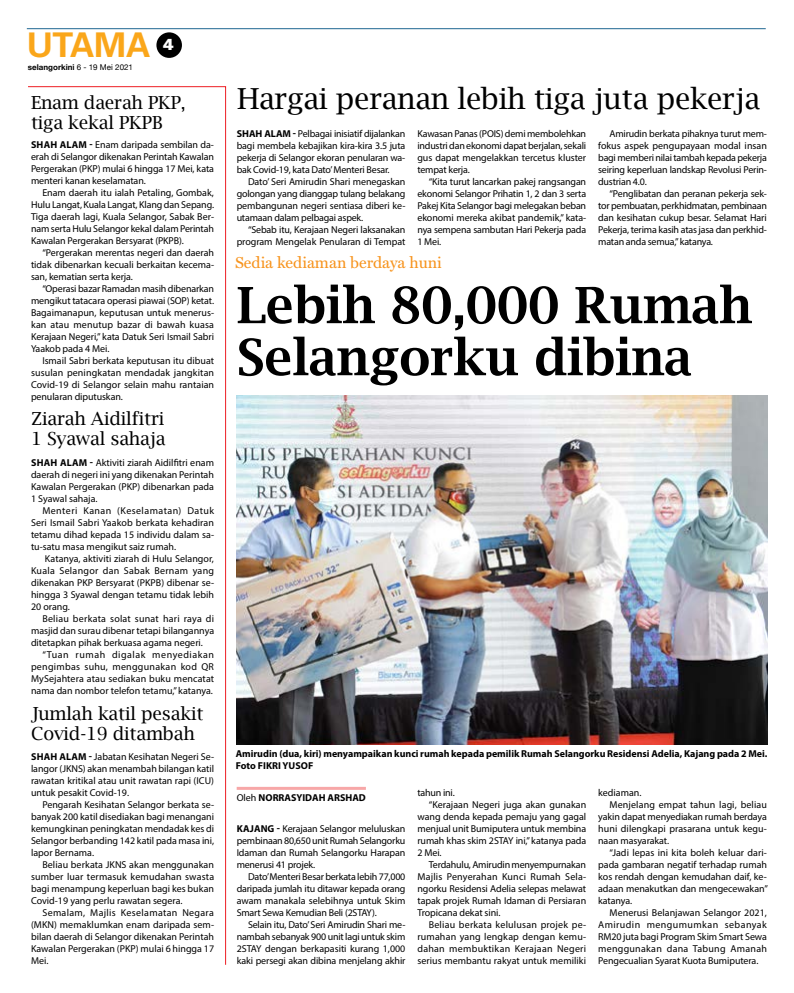
<style>
.page{position:relative;width:794px;height:993px;background:#fff}
.page>*{position:absolute;margin:0;border:0;box-sizing:border-box;transform-origin:0 0}
.t1{font:600 50px/52px "Lucida Bright";color:#000}
.t2{font:700 34px "Univers LT Std";letter-spacing:-.02em;color:#faa61a}
.t3{font:29px "Lucida Bright";letter-spacing:-.01em;color:#000}
.t4{font:18px/20px "Lucida Bright";letter-spacing:-.01em;color:#000}
.t5{font:16px "Miller Text";color:#f7941e}
.t6{font:900 16px "Univers";color:#fff}
.t7{font:10px/12px "Myriad Pro";letter-spacing:-.005em;color:#000;text-align:justify}
.t8{font:700 10px/12px "Myriad Pro";color:#000}
.t9{font:10px "Myriad Pro";letter-spacing:.02em;color:#000}
.t10{font:10px "Myriad Pro";letter-spacing:.025em;color:#000}
.t11{font:10px "Myriad Pro";letter-spacing:.015em;color:#000}
.t12{font:10px "Myriad Pro";letter-spacing:.04em;color:#000}
.t13{font:700 8px "Helvetica Neue";color:#000}
.s1{font-weight:400}
.s2{font-weight:700}
</style>
<div class="page">
<hr style="left:27px;top:28px;width:738px;height:1px;background:#206792">
<svg style="left:28px;top:86px;width:198px;height:878px"></svg>
<div style="left:156px;top:32px;width:26px;height:26px;background:#000;border-radius:50%"></div>
<hr style="left:237px;top:786px;width:129px;height:3px;background:#f7a7a8">
<img style="left:237px;top:395px;width:530px;height:349px">
<h2 class="t2" style="left:27px;top:25px;width:125px">UTAMA</h2>
<p class="t13" style="left:28px;top:61px;width:107px">selangorkini <span class="s1">6 - 19 Mei 2021</span></p>
<h3 class="t6" style="left:163px;top:34px;width:12px">4</h3>
<h3 class="t4" style="left:31px;top:93px;width:156px">Enam daerah PKP, tiga kekal PKPB</h3>
<p class="t7" style="left:31px;top:138px;width:185px"><span class="s2">SHAH ALAM -</span> Enam daripada sembilan da&shy;erah di Selangor dikenakan Perintah Kawalan Pergerakan (PKP) mulai 6 hingga 17 Mei, kata menteri kanan keselamatan.</p>
<p class="t7" style="left:31px;top:186px;width:185px;text-indent:11px">Enam daerah itu ialah Petaling, Gombak, Hulu Langat, Kuala Langat, Klang dan Sepang.<br>Tiga daerah lagi, Kuala Selangor, Sabak Ber&shy;nam serta Hulu Selangor kekal dalam Perintah Kawalan Pergerakan Bersyarat (PKPB).</p>
<p class="t7" style="left:31px;top:246px;width:185px;text-indent:11px">“Pergerakan merentas negeri dan daerah tidak dibenarkan kecuali berkaitan kecema&shy;san, kematian serta kerja.</p>
<p class="t7" style="left:31px;top:282px;width:185px;text-indent:11px">“Operasi bazar Ramadan masih dibenarkan mengikut tatacara operasi piawai (SOP) ketat.<br>Bagaimanapun, keputusan untuk menerus&shy;kan atau menutup bazar di bawah kuasa Kerajaan Negeri,” kata Datuk Seri Ismail Sabri Yaakob pada 4 Mei.</p>
<p class="t7" style="left:31px;top:354px;width:185px;text-indent:11px">Ismail Sabri berkata keputusan itu dibuat susulan peningkatan mendadak jangkitan Covid-19 di Selangor selain mahu rantaian penularan diputuskan.</p>
<h3 class="t4" style="left:31px;top:408px;width:136px">Ziarah Aidilfitri<br>1 Syawal sahaja</h3>
<p class="t7" style="left:31px;top:456px;width:185px"><span class="s2">SHAH ALAM -</span> Aktiviti ziarah Aidilfitri enam daerah di negeri ini yang dikenakan Perintah Kawalan Pergerakan (PKP) dibenarkan pada 1 Syawal sahaja.</p>
<p class="t7" style="left:31px;top:504px;width:185px;text-indent:11px">Menteri Kanan (Keselamatan) Datuk Seri Ismail Sabri Yaakob berkata kehadiran tetamu dihad kepada 15 individu dalam sa&shy;tu-satu masa mengikut saiz rumah.</p>
<p class="t7" style="left:31px;top:552px;width:185px;text-indent:14px">Katanya, aktiviti ziarah di Hulu Selangor, Kuala Selangor dan Sabak Bernam yang dikenakan PKP Bersyarat (PKPB) dibenar se&shy;hingga 3 Syawal dengan tetamu tidak lebih 20 orang.</p>
<p class="t7" style="left:31px;top:612px;width:185px;text-indent:11px">Beliau berkata solat sunat hari raya di masjid dan surau dibenar tetapi bilangannya ditetapkan pihak berkuasa agama negeri.</p>
<p class="t7" style="left:31px;top:648px;width:185px;text-indent:11px">“Tuan rumah digalak menyediakan pengimbas suhu, menggunakan kod QR MySejahtera atau sediakan buku mencatat nama dan nombor telefon tetamu,” katanya.</p>
<h3 class="t4" style="left:31px;top:703px;width:174px">Jumlah katil pesakit<br>Covid-19 ditambah</h3>
<p class="t7" style="left:31px;top:749px;width:185px"><span class="s2">SHAH ALAM -</span> Jabatan Kesihatan Negeri Se&shy;langor (JKNS) akan menambah bilangan katil rawatan kritikal atau unit rawatan rapi (ICU) untuk pesakit Covid-19.</p>
<p class="t7" style="left:31px;top:797px;width:185px;text-indent:11px">Pengarah Kesihatan Selangor berkata se&shy;banyak 200 katil disediakan bagi menangani kemungkinan peningkatan mendadak kes di Selangor berbanding 142 katil pada masa ini, lapor Bernama.</p>
<p class="t7" style="left:31px;top:857px;width:185px;text-indent:11px">Beliau berkata JKNS akan menggunakan sumber luar termasuk kemudahan swasta bagi menampung keperluan bagi kes bukan Covid-19 yang perlu rawatan segera.</p>
<p class="t7" style="left:31px;top:905px;width:185px;text-indent:11px">Semalam, Majlis Keselamatan Negara (MKN) memaklumkan enam daripada sem&shy;bilan daerah di Selangor dikenakan Perintah Kawalan Pergerakan (PKP) mulai 6 hingga 17<br>Mei.</p>
<h3 class="t3" style="left:237px;top:82px;width:525px">Hargai peranan lebih tiga juta pekerja</h3>
<p class="t7" style="left:237px;top:127px;width:170px"><span class="s2">SHAH ALAM -</span> Pelbagai inisiatif dijalankan bagi membela kebajikan kira-kira 3.5 juta pekerja di Selangor ekoran penularan wa&shy;bak Covid-19, kata Dato’ Menteri Besar.</p>
<p class="t7" style="left:237px;top:175px;width:170px;text-indent:11px">Dato’ Seri Amirudin Shari menegaskan golongan yang dianggap tulang belakang pembangunan negeri sentiasa diberi ke&shy;utamaan dalam pelbagai aspek.</p>
<p class="t7" style="left:237px;top:223px;width:170px;text-align:right">“Sebab itu, Kerajaan Negeri laksanakan program Mengelak Penularan di Tempat</p>
<p class="t7" style="left:417px;top:127px;width:170px">Kawasan Panas (POIS) demi membolehkan industri dan ekonomi dapat berjalan, sekali gus dapat mengelakkan tercetus kluster tempat kerja.</p>
<p class="t7" style="left:417px;top:175px;width:170px;text-indent:11px">“Kita turut lancarkan pakej rangsangan ekonomi Selangor Prihatin 1, 2 dan 3 serta Pakej Kita Selangor bagi melegakan beban ekonomi mereka akibat pandemik,” kata&shy;nya sempena sambutan Hari Pekerja pada 1 Mei.</p>
<h3 class="t5" style="left:235px;top:253px;width:208px">Sedia kediaman berdaya huni</h3>
<p class="t7" style="left:598px;top:127px;width:170px;text-indent:11px">Amirudin berkata pihaknya turut mem&shy;fokus aspek pengupayaan modal insan bagi memberi nilai tambah kepada pekerja seiring keperluan landskap Revolusi Perin&shy;dustrian 4.0.</p>
<p class="t7" style="left:598px;top:187px;width:170px;text-indent:11px">“Penglibatan dan peranan pekerja sek&shy;tor pembuatan, perkhidmatan, pembinaan dan kesihatan cukup besar. Selamat Hari Pekerja, terima kasih atas jasa dan perkhid&shy;matan anda semua,” katanya.</p>
<h1 class="t1" style="left:237px;top:279px;width:517px">Lebih 80,000 Rumah<br>Selangorku dibina</h1>
<p class="t8" style="left:236px;top:746px;width:533px">Amirudin (dua, kiri) menyampaikan kunci rumah kepada pemilik Rumah Selangorku Residensi Adelia, Kajang pada 2 Mei.<br>Foto FIKRI YUSOF</p>
<p class="t8" style="left:237px;top:790px;width:131px"><span class="s1">Oleh</span> NORRASYIDAH ARSHAD</p>
<p class="t7" style="left:237px;top:821px;width:170px"><span class="s2">KAJANG -</span> Kerajaan Selangor meluluskan pembinaan 80,650 unit Rumah Selangorku Idaman dan Rumah Selangorku Harapan menerusi 41 projek.</p>
<p class="t7" style="left:237px;top:869px;width:170px;text-indent:11px">Dato’Menteri Besar berkata lebih 77,000 daripada jumlah itu ditawar kepada orang awam manakala selebihnya untuk Skim Smart Sewa Kemudian Beli (2STAY).</p>
<p class="t7" style="left:237px;top:917px;width:170px;text-indent:11px">Selain itu, Dato’ Seri Amirudin Shari me&shy;nambah sebanyak 900 unit lagi untuk skim 2STAY dengan berkapasiti kurang 1,000 kaki persegi akan dibina menjelang akhir</p>
<p class="t7" style="left:417px;top:785px;width:39px">tahun ini.</p>
<p class="t7" style="left:429px;top:797px;width:159px">“Kerajaan Negeri juga akan gunakan</p>
<p class="t7" style="left:417px;top:809px;width:170px">wang denda kepada pemaju yang gagal</p>
<p class="t7" style="left:417px;top:821px;width:170px">menjual unit Bumiputera untuk membina</p>
<p class="t7" style="left:417px;top:833px;width:170px">rumah khas skim 2STAY ini,” katanya pada</p>
<p class="t7" style="left:417px;top:845px;width:26px">2 Mei.</p>
<p class="t7" style="left:429px;top:857px;width:159px">Terdahulu, Amirudin menyempurnakan</p>
<p class="t9" style="left:417px;top:869px;width:170px">Majlis Penyerahan Kunci Rumah Sela-</p>
<p class="t7" style="left:417px;top:881px;width:170px">ngorku Residensi Adelia selepas melawat</p>
<p class="t7" style="left:417px;top:893px;width:170px">tapak projek Rumah Idaman di Persiaran</p>
<p class="t7" style="left:417px;top:905px;width:84px">Tropicana dekat sini.</p>
<p class="t9" style="left:429px;top:917px;width:159px">Beliau berkata kelulusan projek pe-</p>
<p class="t11" style="left:417px;top:929px;width:170px">rumahan yang lengkap dengan kemu-</p>
<p class="t10" style="left:417px;top:941px;width:170px">dahan membuktikan Kerajaan Negeri</p>
<p class="t7" style="left:417px;top:953px;width:170px">serius membantu rakyat untuk memiliki</p>
<p class="t7" style="left:598px;top:785px;width:45px">kediaman.</p>
<p class="t7" style="left:609px;top:797px;width:159px">Menjelang empat tahun lagi, beliau</p>
<p class="t7" style="left:598px;top:809px;width:170px">yakin dapat menyediakan rumah berdaya</p>
<p class="t7" style="left:598px;top:821px;width:170px">huni dilengkapi prasarana untuk kegu-</p>
<p class="t7" style="left:598px;top:833px;width:73px">naan masyarakat.</p>
<p class="t7" style="left:609px;top:845px;width:159px">“Jadi lepas ini kita boleh keluar dari-</p>
<p class="t7" style="left:598px;top:857px;width:170px">pada gambaran negatif terhadap rumah</p>
<p class="t7" style="left:598px;top:869px;width:170px">kos rendah dengan kemudahan daif, ke-</p>
<p class="t7" style="left:598px;top:881px;width:171px">adaan menakutkan dan mengecewakan”</p>
<p class="t7" style="left:598px;top:893px;width:36px">katanya.</p>
<p class="t7" style="left:609px;top:905px;width:159px">Menerusi Belanjawan Selangor 2021,</p>
<p class="t12" style="left:598px;top:917px;width:170px">Amirudin mengumumkan sebanyak</p>
<p class="t7" style="left:598px;top:929px;width:170px">RM20 juta bagi Program Skim Smart Sewa</p>
<p class="t10" style="left:598px;top:941px;width:170px">menggunakan dana Tabung Amanah</p>
<p class="t7" style="left:598px;top:953px;width:162px">Pengecualian Syarat Kuota Bumiputera.</p>
</div>
